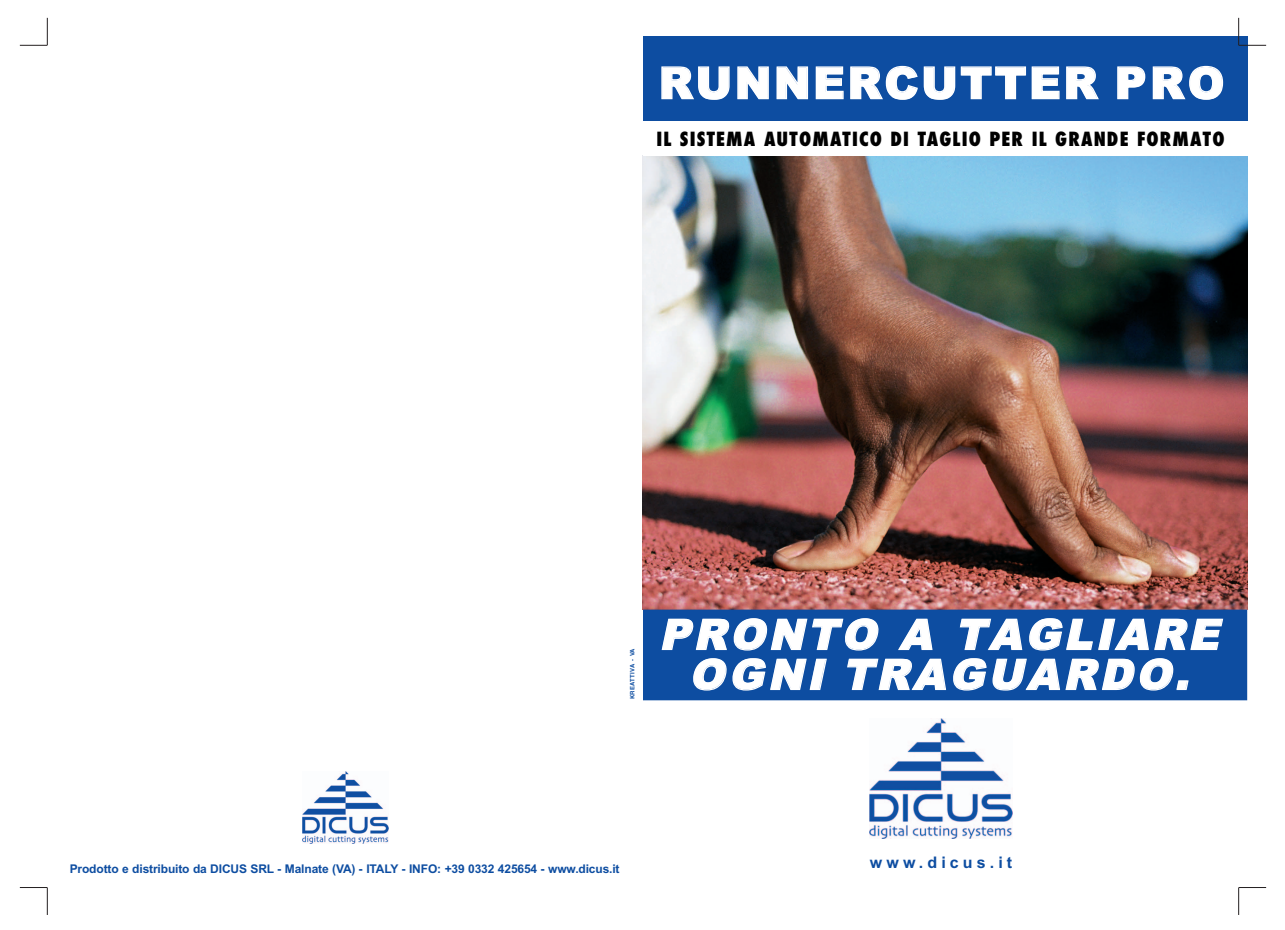
<style>
.page{position:relative;width:1285px;height:930px;background:#fff}
.page>*{position:absolute;margin:0;border:0;box-sizing:border-box;transform-origin:0 0}
.t1{font:900 44px "Arial";letter-spacing:.06em;color:#fff}
.t2{font:italic 900 42px/40px "Arial";color:#fff;text-align:center}
.t3{font:800 condensed 19px "Futura";letter-spacing:.06em;color:#000}
.t4{font:700 16px "Arial";letter-spacing:.255em;color:#0d4da1}
.t5{font:700 12px "Arial";letter-spacing:-.01em;color:#0d4da1}
.t6{font:700 6px "Helvetica";letter-spacing:.055em;color:#0d4da1}
</style>
<div class="page">
<div style="left:643px;top:37px;width:603px;height:85px;background:#0d4da1"></div>
<svg style="left:20px;top:18px;width:28px;height:28px"></svg>
<svg style="left:20px;top:887px;width:28px;height:28px"></svg>
<svg style="left:1238px;top:887px;width:27px;height:28px"></svg>
<svg style="left:1238px;top:18px;width:27px;height:28px"></svg>
<img style="left:302px;top:771px;width:86px;height:72px">
<img style="left:643px;top:156px;width:603px;height:453px">
<div style="left:643px;top:610px;width:603px;height:90px;background:#0d4da1"></div>
<div style="left:643px;top:609px;width:603px;height:91px;border:1px solid #0d4da1"></div>
<img style="left:869px;top:719px;width:143px;height:120px">
<h1 class="t1" style="left:658px;top:58px;width:567px">RUNNERCUTTER PRO</h1>
<h3 class="t3" style="left:656px;top:128px;width:569px">IL SISTEMA AUTOMATICO DI TAGLIO PER IL GRANDE FORMATO</h3>
<p class="t6" style="left:629px;top:699px;width:53px;rotate:-90deg">KREATTIVA - VA</p>
<h2 class="t2" style="left:659px;top:615px;width:570px">PRONTO A TAGLIARE<br>OGNI TRAGUARDO.</h2>
<p class="t5" style="left:70px;top:861px;width:551px">Prodotto e distribuito da DICUS SRL - Malnate (VA) - ITALY - INFO: +39 0332 425654 - www.dicus.it</p>
<h3 class="t4" style="left:869px;top:852px;width:144px">www.dicus.it</h3>
</div>
